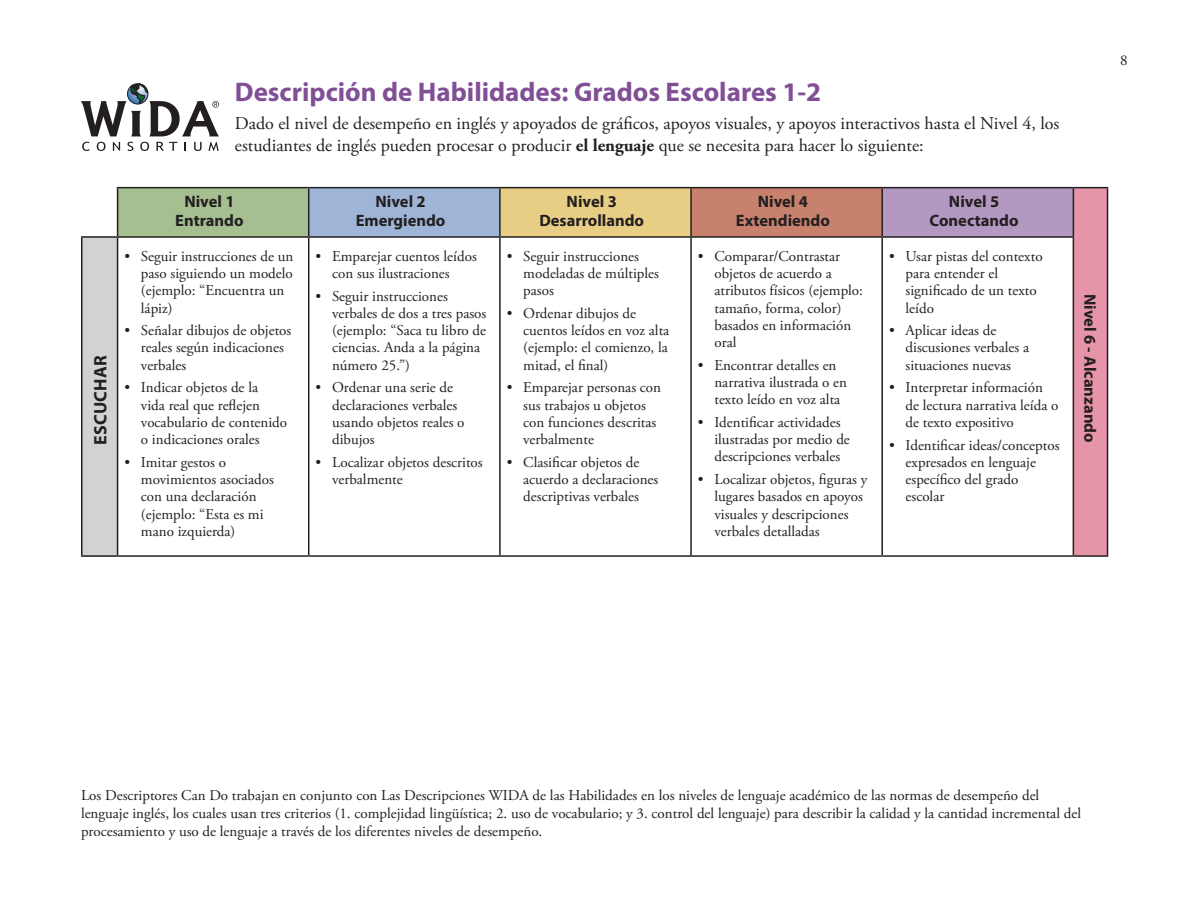
<style>
.page{position:relative;width:1188px;height:918px;background:#fff}
.page>*{position:absolute;margin:0;border:0;box-sizing:border-box;transform-origin:0 0}
.subhead{font:700 27px "Myriad Pro";color:#814f96}
.subhead-2{font:18px/21.6px "Adobe Garamond Pro";color:#231f20}
.t1{font:700 18px "Myriad Pro";letter-spacing:.02em;color:#231f20}
.t2{font:700 16.5px "Myriad Pro";color:#231f20}
.spanish_bullets{font:15px/17.2px "Adobe Garamond Pro";color:#231f20}
.body{font:15px/17.2px "Adobe Garamond Pro";color:#231f20}
.s1{font-weight:700}
</style>
<div class="page">
<svg style="left:82px;top:142px;width:8px;height:9px"></svg>
<svg style="left:97px;top:142px;width:9px;height:9px"></svg>
<svg style="left:113px;top:142px;width:7px;height:9px"></svg>
<svg style="left:127px;top:142px;width:6px;height:9px"></svg>
<svg style="left:140px;top:142px;width:9px;height:9px"></svg>
<svg style="left:156px;top:142px;width:21px;height:9px"></svg>
<svg style="left:194px;top:142px;width:8px;height:9px"></svg>
<svg style="left:208px;top:142px;width:11px;height:9px"></svg>
<svg style="left:81px;top:84px;width:138px;height:52px"></svg>
<div style="left:118px;top:188px;width:191px;height:49px;background:#a6bf91"></div>
<div style="left:309px;top:188px;width:191px;height:49px;background:#9fb5d7"></div>
<div style="left:500px;top:188px;width:191px;height:49px;background:#e8cd85"></div>
<div style="left:691px;top:188px;width:191px;height:49px;background:#c8816c"></div>
<div style="left:882px;top:188px;width:191px;height:49px;background:#b398c2"></div>
<div style="left:1073px;top:188px;width:35px;height:368px;background:#e694a8"></div>
<div style="left:82px;top:237px;width:36px;height:319px;background:#d1d2d4"></div>
<hr style="left:309px;top:187px;width:191px;height:1px;background:#231f20">
<hr style="left:500px;top:187px;width:191px;height:1px;background:#231f20">
<hr style="left:499px;top:188px;width:2px;height:48px;background:#231f20">
<hr style="left:691px;top:187px;width:191px;height:1px;background:#231f20">
<hr style="left:690px;top:188px;width:2px;height:48px;background:#231f20">
<hr style="left:882px;top:187px;width:191px;height:1px;background:#231f20">
<hr style="left:881px;top:188px;width:2px;height:48px;background:#231f20">
<hr style="left:1073px;top:187px;width:35px;height:1px;background:#231f20">
<hr style="left:1073px;top:188px;width:1px;height:48px;background:#231f20">
<hr style="left:1107px;top:188px;width:1px;height:49px;background:#231f20">
<hr style="left:309px;top:236px;width:191px;height:2px;background:#231f20">
<hr style="left:308px;top:238px;width:1px;height:317px;background:#231f20">
<hr style="left:500px;top:236px;width:191px;height:2px;background:#231f20">
<hr style="left:499px;top:238px;width:2px;height:317px;background:#231f20">
<hr style="left:691px;top:236px;width:191px;height:2px;background:#231f20">
<hr style="left:690px;top:238px;width:2px;height:317px;background:#231f20">
<hr style="left:882px;top:236px;width:192px;height:2px;background:#231f20">
<hr style="left:881px;top:238px;width:2px;height:317px;background:#231f20">
<hr style="left:1073px;top:238px;width:1px;height:317px;background:#231f20">
<hr style="left:1107px;top:237px;width:1px;height:318px;background:#231f20">
<hr style="left:118px;top:555px;width:191px;height:2px;background:#231f20">
<hr style="left:309px;top:555px;width:191px;height:2px;background:#231f20">
<hr style="left:500px;top:555px;width:191px;height:2px;background:#231f20">
<hr style="left:691px;top:555px;width:191px;height:2px;background:#231f20">
<hr style="left:882px;top:555px;width:191px;height:2px;background:#231f20">
<hr style="left:1073px;top:555px;width:35px;height:2px;background:#231f20">
<hr style="left:117px;top:187px;width:192px;height:1px;background:#231f20">
<hr style="left:117px;top:188px;width:1px;height:48px;background:#231f20">
<hr style="left:308px;top:188px;width:1px;height:48px;background:#231f20">
<hr style="left:118px;top:236px;width:191px;height:2px;background:#231f20">
<hr style="left:81px;top:236px;width:37px;height:2px;background:#231f20">
<hr style="left:81px;top:238px;width:1px;height:317px;background:#231f20">
<hr style="left:117px;top:238px;width:1px;height:317px;background:#231f20">
<hr style="left:81px;top:555px;width:37px;height:2px;background:#231f20">
<p class="t1" style="left:89px;top:445px;width:92px;rotate:-90deg">ESCUCHAR</p>
<p class="subhead" style="left:235px;top:75px;width:588px">Descripción de Habilidades: Grados Escolares 1-2</p>
<p class="subhead-2" style="left:235px;top:113px;width:826px">Dado el nivel de desempeño en inglés y apoyados de gráficos, apoyos visuales, y apoyos interactivos hasta el Nivel 4, los estudiantes de inglés pueden procesar o producir <span class="s1">el lenguaje</span> que se necesita para hacer lo siguiente:</p>
<p class="t2" style="left:184px;top:191px;width:52px">Nivel 1</p>
<p class="t2" style="left:175px;top:210px;width:70px">Entrando</p>
<p class="body" style="left:141px;top:248px;width:154px;text-indent:-16px">• Seguir instrucciones de un paso siguiendo un modelo (ejemplo: “Encuentra un lápiz)</p>
<p class="body" style="left:141px;top:322px;width:152px;text-indent:-16px">• Señalar dibujos de objetos reales según indicaciones verbales</p>
<p class="body" style="left:141px;top:380px;width:148px;text-indent:-16px">• Indicar objetos de la<br>vida real que reflejen vocabulario de contenido o indicaciones orales</p>
<p class="body" style="left:141px;top:454px;width:135px;text-indent:-16px">• Imitar gestos o movimientos asociados con una declaración (ejemplo: “Esta es mi mano izquierda)</p>
<p class="t2" style="left:376px;top:191px;width:52px">Nivel 2</p>
<p class="t2" style="left:356px;top:210px;width:91px">Emergiendo</p>
<p class="spanish_bullets" style="left:332px;top:248px;width:146px;text-indent:-16px">• Emparejar cuentos leídos con sus ilustraciones</p>
<p class="spanish_bullets" style="left:332px;top:288px;width:156px;text-indent:-16px">• Seguir instrucciones verbales de dos a tres pasos (ejemplo: “Saca tu libro de ciencias. Anda a la página número 25.”)</p>
<p class="spanish_bullets" style="left:332px;top:380px;width:134px;text-indent:-16px">• Ordenar una serie de declaraciones verbales usando objetos reales o dibujos</p>
<p class="spanish_bullets" style="left:332px;top:454px;width:152px;text-indent:-16px">• Localizar objetos descritos verbalmente</p>
<p class="t2" style="left:567px;top:191px;width:52px">Nivel 3</p>
<p class="t2" style="left:539px;top:210px;width:106px">Desarrollando</p>
<p class="spanish_bullets" style="left:523px;top:248px;width:137px;text-indent:-16px">• Seguir instrucciones modeladas de múltiples pasos</p>
<p class="spanish_bullets" style="left:523px;top:305px;width:148px;text-indent:-16px">• Ordenar dibujos de cuentos leídos en voz alta (ejemplo: el comienzo, la mitad, el final)</p>
<p class="spanish_bullets" style="left:523px;top:380px;width:139px;text-indent:-16px">• Emparejar personas con sus trabajos u objetos con funciones descritas verbalmente</p>
<p class="spanish_bullets" style="left:523px;top:454px;width:137px;text-indent:-16px">• Clasificar objetos de acuerdo a declaraciones descriptivas verbales</p>
<p class="t2" style="left:758px;top:191px;width:52px">Nivel 4</p>
<p class="t2" style="left:736px;top:210px;width:96px">Extendiendo</p>
<p class="spanish_bullets" style="left:714px;top:248px;width:150px;text-indent:-16px">• Comparar/Contrastar objetos de acuerdo a atributos físicos (ejemplo: tamaño, forma, color) basados en información oral</p>
<p class="spanish_bullets" style="left:714px;top:357px;width:134px;text-indent:-16px">• Encontrar detalles en narrativa ilustrada o en texto leído en voz alta</p>
<p class="spanish_bullets" style="left:714px;top:414px;width:137px;text-indent:-16px">• Identificar actividades ilustradas por medio de descripciones verbales</p>
<p class="spanish_bullets" style="left:714px;top:471px;width:154px;text-indent:-16px">• Localizar objetos, figuras y lugares basados en apoyos visuales y descripciones verbales detalladas</p>
<p class="t2" style="left:949px;top:191px;width:52px">Nivel 5</p>
<p class="t2" style="left:930px;top:210px;width:90px">Conectando</p>
<p class="spanish_bullets" style="left:906px;top:248px;width:139px;text-indent:-16px">• Usar pistas del contexto para entender el significado de un texto leído</p>
<p class="spanish_bullets" style="left:906px;top:322px;width:125px;text-indent:-16px">• Aplicar ideas de discusiones verbales a situaciones nuevas</p>
<p class="spanish_bullets" style="left:906px;top:380px;width:154px;text-indent:-16px">• Interpretar información de lectura narrativa leída o de texto expositivo</p>
<p class="spanish_bullets" style="left:906px;top:437px;width:156px;text-indent:-16px">• Identificar ideas/conceptos expresados en lenguaje específico del grado escolar</p>
<p class="body" style="left:1120px;top:52px;width:9px">8</p>
<p class="t2" style="left:1101px;top:294px;width:150px;rotate:90deg">Nivel 6 - Alcanzando</p>
<p class="body" style="left:81px;top:786px;width:1002px;line-height:18px">Los Descriptores Can Do trabajan en conjunto con Las Descripciones WIDA de las Habilidades en los niveles de lenguaje académico de las normas de desempeño del lenguaje inglés, los cuales usan tres criterios (1. complejidad lingüística; 2. uso de vocabulario; y 3. control del lenguaje) para describir la calidad y la cantidad incremental del procesamiento y uso de lenguaje a través de los diferentes niveles de desempeño.</p>
</div>
